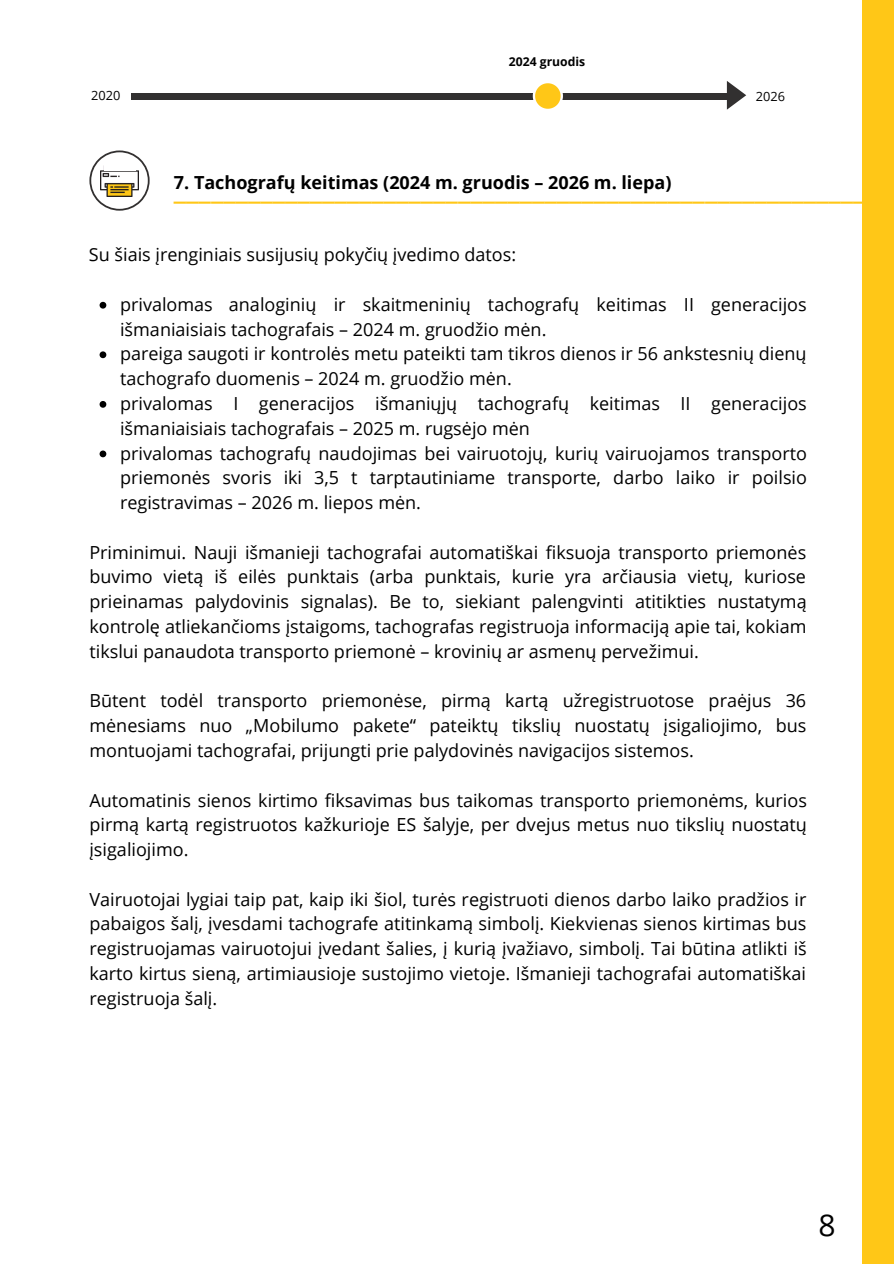
<style>
.page{position:relative;width:894px;height:1264px;background:#fff}
.page>*{position:absolute;margin:0;border:0;box-sizing:border-box;transform-origin:0 0}
.t1{font:700 30px "Open Sans";color:#ffc717}
.t2{font:30px "Open Sans";color:#000}
.t3{font:18px/24.8px "Open Sans";color:#000;text-align:justify}
.t4{font:700 18px "Open Sans";color:#000}
.t5{font:12.75px "Open Sans";color:#000}
.t6{font:700 12.15px "Open Sans";color:#000}
</style>
<div class="page">
<div style="left:861px;top:0;width:32px;height:1263px;background:#ffc717"></div>
<svg style="left:99px;top:302px;width:7px;height:6px"></svg>
<svg style="left:99px;top:351px;width:7px;height:7px"></svg>
<svg style="left:99px;top:401px;width:7px;height:7px"></svg>
<svg style="left:99px;top:450px;width:7px;height:7px"></svg>
<svg style="left:726px;top:81px;width:20px;height:29px"></svg>
<div style="left:132px;top:93px;width:594px;height:6px;background:#323030"></div>
<svg style="left:532px;top:83px;width:30px;height:26px"></svg>
<svg style="left:89px;top:150px;width:60px;height:61px"></svg>
<p class="t6" style="left:508px;top:53px;width:78px">2024 gruodis</p>
<p class="t5" style="left:91px;top:87px;width:31px">2020</p>
<p class="t5" style="left:755px;top:87px;width:31px">2026</p>
<p class="t4" style="left:174px;top:170px;width:499px">7. Tachografų keitimas (2024 m. gruodis – 2026 m. liepa)</p>
<h1 class="t1" style="left:174px;top:167px;width:717px">__________________________________________________________</h1>
<p class="t3" style="left:89px;top:242px;width:428px">Su šiais įrenginiais susijusių pokyčių įvedimo datos:</p>
<p class="t3" style="left:120px;top:291px;width:688px;text-align:left">privalomas analoginių ir skaitmeninių tachografų keitimas II generacijos išmaniaisiais tachografais – 2024 m. gruodžio mėn.<br>pareiga saugoti ir kontrolės metu pateikti tam tikros dienos ir 56 ankstesnių dienų tachografo duomenis – 2024 m. gruodžio mėn.<br>privalomas I generacijos išmaniųjų tachografų keitimas II generacijos išmaniaisiais tachografais – 2025 m. rugsėjo mėn<br>privalomas tachografų naudojimas bei vairuotojų, kurių vairuojamos transporto priemonės svoris iki 3,5 t tarptautiniame transporte, darbo laiko ir poilsio registravimas – 2026 m. liepos mėn.</p>
<p class="t3" style="left:89px;top:539px;width:718px">Priminimui. Nauji išmanieji tachografai automatiškai fiksuoja transporto priemonės buvimo vietą iš eilės punktais (arba punktais, kurie yra arčiausia vietų, kuriose prieinamas palydovinis signalas). Be to, siekiant palengvinti atitikties nustatymą kontrolę atliekančioms įstaigoms, tachografas registruoja informaciją apie tai, kokiam tikslui panaudota transporto priemonė – krovinių ar asmenų pervežimui.</p>
<p class="t3" style="left:89px;top:688px;width:718px">Būtent todėl transporto priemonėse, pirmą kartą užregistruotose praėjus 36 mėnesiams nuo „Mobilumo pakete“ pateiktų tikslių nuostatų įsigaliojimo, bus montuojami tachografai, prijungti prie palydovinės navigacijos sistemos.</p>
<p class="t3" style="left:89px;top:787px;width:718px">Automatinis sienos kirtimo fiksavimas bus taikomas transporto priemonėms, kurios pirmą kartą registruotos kažkurioje ES šalyje, per dvejus metus nuo tikslių nuostatų įsigaliojimo.</p>
<p class="t3" style="left:89px;top:886px;width:718px">Vairuotojai lygiai taip pat, kaip iki šiol, turės registruoti dienos darbo laiko pradžios ir pabaigos šalį, įvesdami tachografe atitinkamą simbolį. Kiekvienas sienos kirtimas bus registruojamas vairuotojui įvedant šalies, į kurią įvažiavo, simbolį. Tai būtina atlikti iš karto kirtus sieną, artimiausioje sustojimo vietoje. Išmanieji tachografai automatiškai registruoja šalį.</p>
<h1 class="t2" style="left:818px;top:1204px;width:19px">8</h1>
</div>
